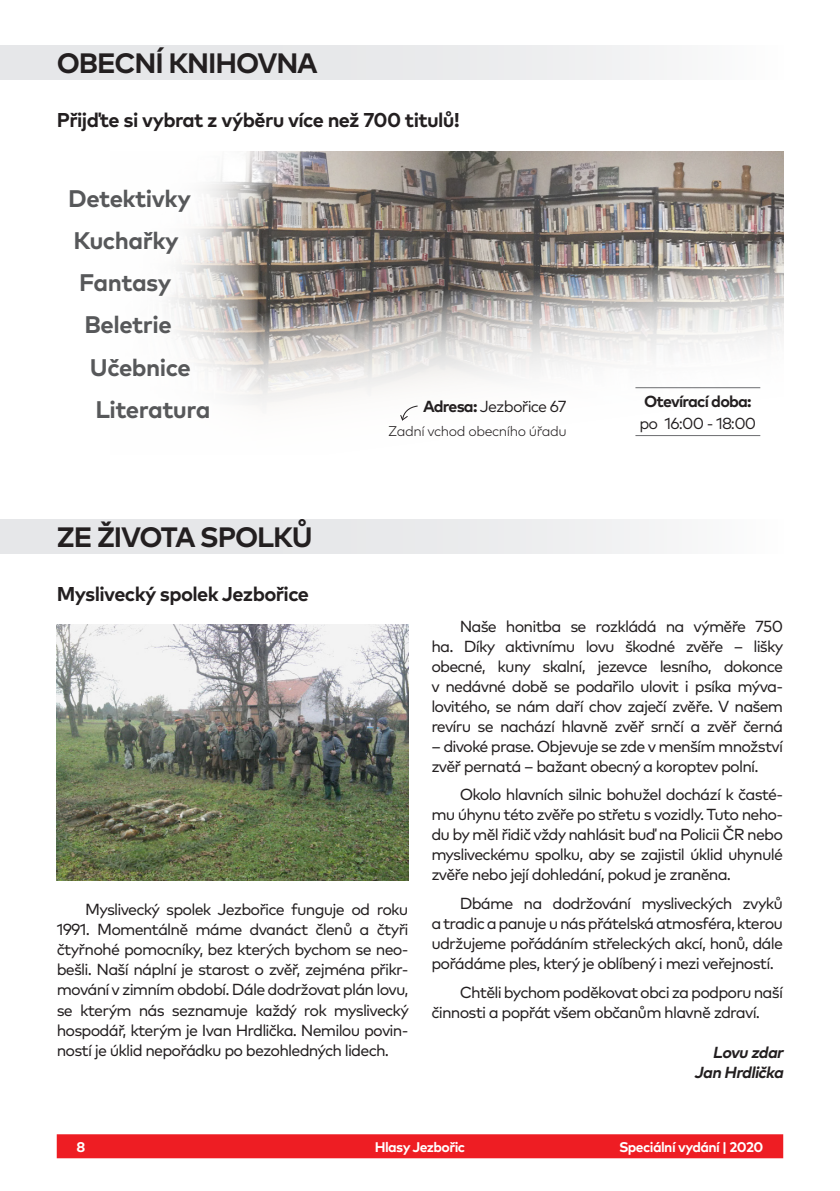
<style>
.page{position:relative;width:840px;height:1191px;background:#fff}
.page>*{position:absolute;margin:0;border:0;box-sizing:border-box;transform-origin:0 0}
.t1{font:700 28px "Mark Pro";letter-spacing:-.04em;color:#231f20}
.t2{font:700 24px "Mark Pro";letter-spacing:-.02em;color:#57585a}
.t3{font:700 20px "Mark Pro";letter-spacing:-.03em;color:#231f20}
.t4{font:16px/20px "Mark Pro";letter-spacing:-.05em;color:#231f20;text-align:justify}
.t5{font:16px "Mark Pro";letter-spacing:-.05em;color:#231f20}
.t6{font:italic 700 16px "Mark Pro";color:#231f20}
.t7{font:700 16px "Mark Pro";letter-spacing:-.05em;color:#231f20}
.t8{font:700 14px "Mark Pro";letter-spacing:-.04em;color:#fff}
.t9{font:300 14px "Mark Pro";letter-spacing:-.03em;color:#231f20}
.s1{font-weight:700}
</style>
<div class="page">
<div style="left:57px;top:1134px;width:725px;height:24px;background:#ee1d23"></div>
<img style="left:326px;top:151px;width:456px;height:96px">
<svg style="left:219px;top:247px;width:565px;height:190px"></svg>
<svg style="left:0;top:79px;width:326px;height:282px"></svg>
<div style="left:0;top:45px;width:782px;height:34px;background:#e6e7e9"></div>
<div style="left:0;top:519px;width:782px;height:34px;background:#e6e7e9"></div>
<div style="left:59px;top:180px;width:160px;height:249px;background:#fff"></div>
<img style="left:57px;top:625px;width:351px;height:255px">
<hr style="left:635px;top:387px;width:124px;height:1px;background:#6c6d70">
<hr style="left:635px;top:435px;width:124px;height:1px;background:#6c6d70">
<svg style="left:399px;top:405px;width:19px;height:16px"></svg>
<p class="t1" style="left:57px;top:42px;width:262px">OBECNÍ KNIHOVNA</p>
<p class="t3" style="left:57px;top:105px;width:404px">Přijďte si vybrat z výběru více než 700 titulů!</p>
<p class="t2" style="left:68px;top:181px;width:124px">Detektivky</p>
<p class="t2" style="left:73px;top:223px;width:107px">Kuchařky</p>
<p class="t2" style="left:79px;top:265px;width:94px">Fantasy</p>
<p class="t2" style="left:84px;top:307px;width:89px">Beletrie</p>
<p class="t2" style="left:90px;top:349px;width:102px">Učebnice</p>
<p class="t2" style="left:95px;top:391px;width:117px">Literatura</p>
<p class="t1" style="left:57px;top:516px;width:257px">ZE ŽIVOTA SPOLKŮ</p>
<p class="t3" style="left:57px;top:579px;width:253px">Myslivecký spolek Jezbořice</p>
<p class="t5" style="left:423px;top:395px;width:145px"><span class="s1">Adresa:</span> Jezbořice 67</p>
<p class="t7" style="left:643px;top:389px;width:109px">Otevírací doba:</p>
<p class="t9" style="left:388px;top:420px;width:180px">Zadní vchod obecního úřadu</p>
<p class="t5" style="left:639px;top:411px;width:118px">po 16:00 - 18:00</p>
<p class="t4" style="left:57px;top:898px;width:353px;text-indent:28px">Myslivecký spolek Jezbořice funguje od roku 1991. Momentálně máme dvanáct členů a čtyři čtyřnohé pomocníky, bez kterých bychom se neo&shy;bešli. Naší náplní je starost o zvěř, zejména přikr&shy;mování v zimním období. Dále dodržovat plán lovu, se kterým nás seznamuje každý rok myslivecký hospodář, kterým je Ivan Hrdlička. Nemilou povin&shy;ností je úklid nepořádku po bezohledných lidech.</p>
<p class="t4" style="left:431px;top:615px;width:353px;text-indent:28px">Naše honitba se rozkládá na výměře 750 ha. Díky aktivnímu lovu škodné zvěře – lišky obecné, kuny skalní, jezevce lesního, dokonce v nedávné době se podařilo ulovit i psíka mýva&shy;lovitého, se nám daří chov zaječí zvěře. V našem revíru se nachází hlavně zvěř srnčí a zvěř černá</p>
<p class="t4" style="left:431px;top:735px;width:353px">– divoké prase. Objevuje se zde v menším množství zvěř pernatá – bažant obecný a koroptev polní.</p>
<p class="t4" style="left:431px;top:783px;width:353px;text-indent:28px">Okolo hlavních silnic bohužel dochází k časté&shy;mu úhynu této zvěře po střetu s vozidly. Tuto neho&shy;du by měl řidič vždy nahlásit buď na Policii ČR nebo mysliveckému spolku, aby se zajistil úklid uhynulé zvěře nebo její dohledání, pokud je zraněna.</p>
<p class="t4" style="left:431px;top:892px;width:353px;text-indent:28px">Dbáme na dodržování mysliveckých zvyků a tradic a panuje u nás přátelská atmosféra, kterou udržujeme pořádáním střeleckých akcí, honů, dále pořádáme ples, který je oblíbený i mezi veřejností.</p>
<p class="t4" style="left:431px;top:980px;width:353px;text-indent:28px">Chtěli bychom poděkovat obci za podporu naší činnosti a popřát všem občanům hlavně zdraví.</p>
<p class="t6" style="left:712px;top:1039px;width:76px">Lovu zdar</p>
<p class="t6" style="left:693px;top:1059px;width:94px">Jan Hrdlička</p>
<p class="t8" style="left:77px;top:1136px;width:10px">8</p>
<p class="t8" style="left:374px;top:1136px;width:92px">Hlasy Jezbořic</p>
<p class="t8" style="left:618px;top:1136px;width:146px">Speciální vydání | 2020</p>
</div>
